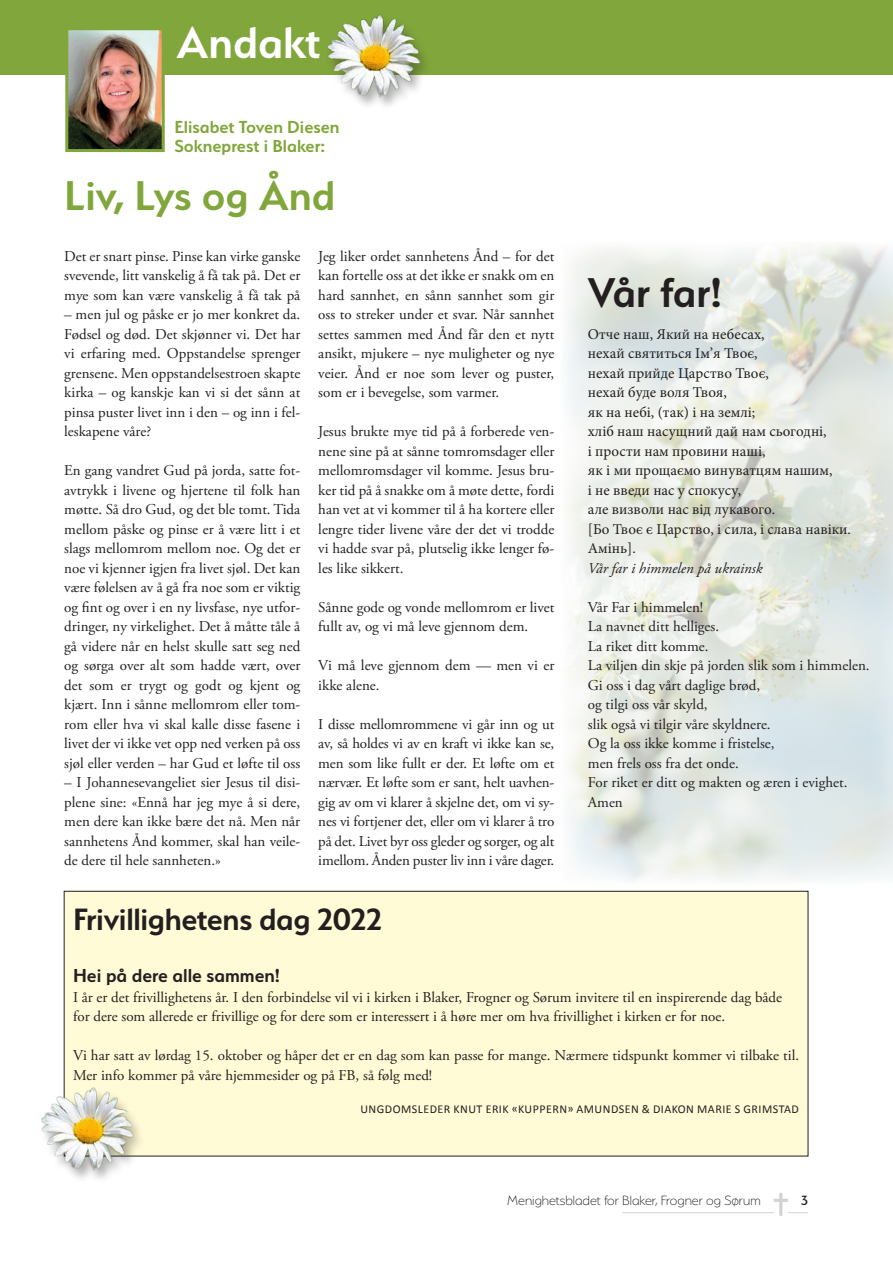
<style>
.page{position:relative;width:893px;height:1263px;background:#fff}
.page>*{position:absolute;margin:0;border:0;box-sizing:border-box;transform-origin:0 0}
.t1{font:600 49.5px "Serenity";color:#fff}
.t2{font:600 46.5px "Serenity";color:#81a63b}
.t3{font:600 46.5px "Serenity";letter-spacing:-.02em;color:#231f20}
.t4{font:600 34.5px "Serenity";letter-spacing:-.01em;color:#231f20}
.t5{font:600 21px "Serenity";color:#231f20}
.t6{font:600 19.5px/19.5px "Serenity";color:#81a63b}
.t7{font:15px/19.5px "Adobe Garamond Pro";color:#231f20;text-align:justify}
.t8{font:15px/19.5px "Minion Pro";color:#231f20}
.t9{font:200 15px "Serenity";color:#231f20}
.t10{font:italic 15px "Adobe Garamond Pro";color:#231f20}
.t11{font:500 15px "Serenity";color:#231f20}
.t12{font:12px "Calibri";letter-spacing:.04em;color:#231f20}
</style>
<div class="page">
<hr style="left:622px;top:1212px;width:152px;height:1px;background:#d1d2d4">
<svg style="left:774px;top:1193px;width:34px;height:23px"></svg>
<div style="left:0;top:0;width:893px;height:74px;background:#81a63b"></div>
<img style="left:69px;top:31px;width:92px;height:117px">
<div style="left:65px;top:27px;width:100px;height:125px;border:3px solid #81a63b"></div>
<img style="left:567px;top:245px;width:326px;height:636px">
<div style="left:64px;top:891px;width:744px;height:265px;background:#fffbd6"></div>
<img style="left:310px;top:14px;width:126px;height:92px">
<img style="left:41px;top:1066px;width:109px;height:113px">
<h1 class="t1" style="left:176px;top:16px;width:146px">Andakt</h1>
<h3 class="t6" style="left:174px;top:117px;width:167px">Elisabet Toven Diesen<br>Sokneprest i Blaker:</h3>
<h2 class="t2" style="left:64px;top:170px;width:273px">Liv, Lys og Ånd</h2>
<p class="t7" style="left:64px;top:247px;width:238px">Det er snart pinse. Pinse kan virke ganske svevende, litt vanskelig å få tak på. Det er mye som kan være vanskelig å få tak på</p>
<p class="t7" style="left:64px;top:305px;width:238px">– men jul og påske er jo mer konkret da.<br>Fødsel og død. Det skjønner vi. Det har vi erfaring med. Oppstandelse sprenger grensene. Men oppstandelsestroen skapte kirka – og kanskje kan vi si det sånn at pinsa puster livet inn i den – og inn i fel&shy;leskapene våre?</p>
<p class="t7" style="left:64px;top:461px;width:238px">En gang vandret Gud på jorda, satte fot&shy;avtrykk i livene og hjertene til folk han møtte. Så dro Gud, og det ble tomt. Tida mellom påske og pinse er å være litt i et slags mellomrom mellom noe. Og det er noe vi kjenner igjen fra livet sjøl. Det kan være følelsen av å gå fra noe som er viktig og fint og over i en ny livsfase, nye utfor&shy;dringer, ny virkelighet. Det å måtte tåle å gå videre når en helst skulle satt seg ned og sørga over alt som hadde vært, over det som er trygt og godt og kjent og kjært. Inn i sånne mellomrom eller tom&shy;rom eller hva vi skal kalle disse fasene i livet der vi ikke vet opp ned verken på oss sjøl eller verden – har Gud et løfte til oss</p>
<p class="t7" style="left:64px;top:773px;width:238px">– I Johannesevangeliet sier Jesus til disi&shy;plene sine: «Ennå har jeg mye å si dere, men dere kan ikke bære det nå. Men når sannhetens Ånd kommer, skal han veile&shy;de dere til hele sannheten.»</p>
<p class="t7" style="left:318px;top:247px;width:238px">Jeg liker ordet sannhetens Ånd – for det kan fortelle oss at det ikke er snakk om en hard sannhet, en sånn sannhet som gir oss to streker under et svar. Når sannhet settes sammen med Ånd får den et nytt ansikt, mjukere – nye muligheter og nye veier. Ånd er noe som lever og puster, som er i bevegelse, som varmer.</p>
<p class="t7" style="left:318px;top:422px;width:238px">Jesus brukte mye tid på å forberede ven&shy;nene sine på at sånne tomromsdager eller mellomromsdager vil komme. Jesus bru&shy;ker tid på å snakke om å møte dette, fordi han vet at vi kommer til å ha kortere eller lengre tider livene våre der det vi trodde vi hadde svar på, plutselig ikke lenger fø&shy;les like sikkert.</p>
<p class="t7" style="left:318px;top:598px;width:238px">Sånne gode og vonde mellomrom er livet fullt av, og vi må leve gjennom dem.</p>
<p class="t7" style="left:318px;top:656px;width:238px">Vi må leve gjennom dem — men vi er ikke alene.</p>
<p class="t7" style="left:318px;top:715px;width:238px">I disse mellomrommene vi går inn og ut av, så holdes vi av en kraft vi ikke kan se, men som like fullt er der. Et løfte om et nærvær. Et løfte som er sant, helt uavhen&shy;gig av om vi klarer å skjelne det, om vi sy&shy;nes vi fortjener det, eller om vi klarer å tro på det. Livet byr oss gleder og sorger, og alt imellom. Ånden puster liv inn i våre dager.</p>
<h2 class="t3" style="left:588px;top:267px;width:136px">Vår far!</h2>
<p class="t8" style="left:588px;top:324px;width:265px">Отче наш, Який на небесах,<br>нехай святиться Ім’я Твоє,<br>нехай прийде Царство Твоє,<br>нехай буде воля Твоя,<br>як на небі, (так) і на землі;<br>хліб наш насущний дай нам сьогодні,<br>і прости нам провини наші,<br>як і ми прощаємо винуватцям нашим,<br>і не введи нас у спокусу,<br>але визволи нас від лукавого.<br>[Бо Твоє є Царство, і сила, і слава навіки.<br>Амінь].</p>
<p class="t10" style="left:588px;top:559px;width:176px">Vår far i himmelen på ukrainsk</p>
<p class="t7" style="left:588px;top:598px;width:283px;text-align:left">Vår Far i himmelen!<br>La navnet ditt helliges.<br>La riket ditt komme.<br>La viljen din skje på jorden slik som i himmelen.<br>Gi oss i dag vårt daglige brød,<br>og tilgi oss vår skyld,<br>slik også vi tilgir våre skyldnere.<br>Og la oss ikke komme i fristelse,<br>men frels oss fra det onde.<br>For riket er ditt og makten og æren i evighet.<br>Amen</p>
<h3 class="t4" style="left:73px;top:901px;width:311px">Frivillighetens dag 2022</h3>
<h3 class="t5" style="left:73px;top:964px;width:209px">Hei på dere alle sammen!</h3>
<p class="t7" style="left:73px;top:988px;width:711px">I år er det frivillighetens år. I den forbindelse vil vi i kirken i Blaker, Frogner og Sørum invitere til en inspirerende dag både for dere som allerede er frivillige og for dere som er interessert i å høre mer om hva frivillighet i kirken er for noe.</p>
<p class="t7" style="left:73px;top:1046px;width:728px">Vi har satt av lørdag 15. oktober og håper det er en dag som kan passe for mange. Nærmere tidspunkt kommer vi tilbake til.<br>Mer info kommer på våre hjemmesider og på FB, så følg med!</p>
<p class="t12" style="left:360px;top:1100px;width:440px">UNGDOMSLEDER KNUT ERIK «KUPPERN» AMUNDSEN &amp; DIAKON MARIE S GRIMSTAD</p>
<p class="t9" style="left:507px;top:1193px;width:255px">Menighetsbladet for Blaker, Frogner og Sørum</p>
<p class="t11" style="left:801px;top:1192px;width:8px">3</p>
</div>
